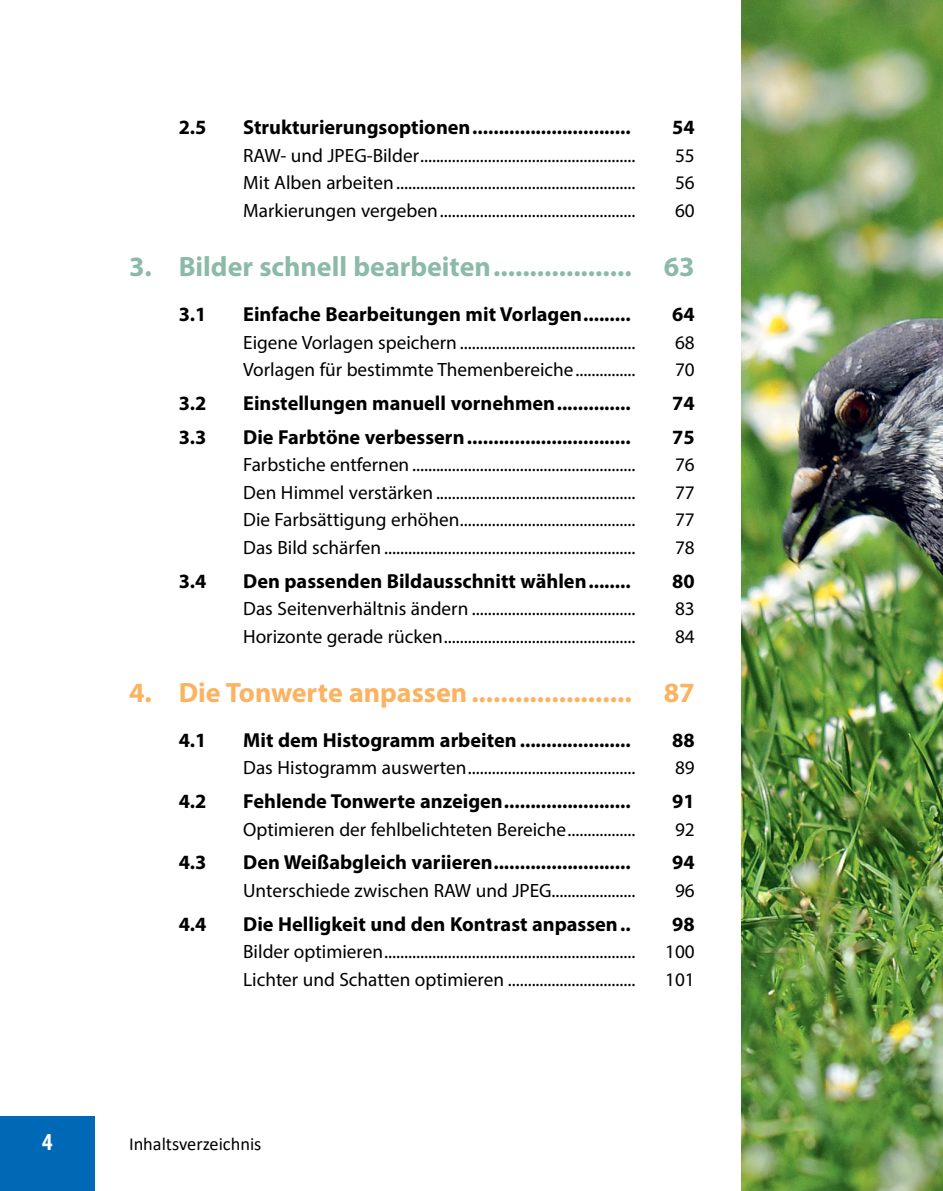
<style>
.page{position:relative;width:943px;height:1191px;background:#fff}
.page>*{position:absolute;margin:0;border:0;box-sizing:border-box;transform-origin:0 0}
.t1{font:700 28px "Myriad Pro";color:#8cbaa9}
.t2{font:700 28px "Myriad Pro";color:#fbb361}
.t3{font:700 condensed 24.5px "Myriad Pro";color:#fff}
.t4{font:700 20.3px "Myriad Pro";color:#000}
.t5{font:19.25px "Myriad Pro";color:#000}
.t6{font:18.38px "Calibri";color:#000}
</style>
<div class="page">
<div style="left:0;top:1116px;width:94px;height:75px;background:#0069b5"></div>
<img style="left:742px;top:0;width:201px;height:1191px">
<p class="t4" style="left:179px;top:114px;width:29px">2.5</p>
<p class="t4" style="left:243px;top:114px;width:389px">Strukturierungsoptionen..............................</p>
<p class="t4" style="left:672px;top:114px;width:24px">54</p>
<p class="t5" style="left:243px;top:143px;width:393px">RAW- und JPEG-Bilder......................................................</p>
<p class="t5" style="left:675px;top:143px;width:21px">55</p>
<p class="t5" style="left:243px;top:171px;width:393px">Mit Alben arbeiten............................................................</p>
<p class="t5" style="left:675px;top:171px;width:21px">56</p>
<p class="t5" style="left:243px;top:199px;width:393px">Markierungen vergeben.................................................</p>
<p class="t5" style="left:675px;top:199px;width:21px">60</p>
<h1 class="t1" style="left:129px;top:248px;width:567px">3. Bilder schnell bearbeiten................... 63</h1>
<p class="t4" style="left:179px;top:301px;width:29px">3.1</p>
<p class="t4" style="left:243px;top:301px;width:389px">Einfache Bearbeitungen mit Vorlagen.........</p>
<p class="t4" style="left:672px;top:301px;width:24px">64</p>
<p class="t5" style="left:243px;top:330px;width:393px">Eigene Vorlagen speichern ............................................</p>
<p class="t5" style="left:675px;top:330px;width:21px">68</p>
<p class="t5" style="left:243px;top:358px;width:393px">Vorlagen für bestimmte Themenbereiche...............</p>
<p class="t5" style="left:675px;top:358px;width:21px">70</p>
<p class="t4" style="left:179px;top:390px;width:29px">3.2</p>
<p class="t4" style="left:243px;top:390px;width:389px">Einstellungen manuell vornehmen..............</p>
<p class="t4" style="left:672px;top:390px;width:24px">74</p>
<p class="t4" style="left:179px;top:423px;width:29px">3.3</p>
<p class="t4" style="left:243px;top:423px;width:389px">Die Farbtöne verbessern...............................</p>
<p class="t4" style="left:672px;top:423px;width:24px">75</p>
<p class="t5" style="left:243px;top:453px;width:393px">Farbstiche entfernen ........................................................</p>
<p class="t5" style="left:675px;top:453px;width:21px">76</p>
<p class="t5" style="left:243px;top:480px;width:393px">Den Himmel verstärken ..................................................</p>
<p class="t5" style="left:675px;top:480px;width:21px">77</p>
<p class="t5" style="left:243px;top:508px;width:393px">Die Farbsättigung erhöhen............................................</p>
<p class="t5" style="left:675px;top:508px;width:21px">77</p>
<p class="t5" style="left:243px;top:535px;width:393px">Das Bild schärfen ...............................................................</p>
<p class="t5" style="left:675px;top:535px;width:21px">78</p>
<p class="t4" style="left:179px;top:567px;width:29px">3.4</p>
<p class="t4" style="left:243px;top:567px;width:389px">Den passenden Bildausschnitt wählen........</p>
<p class="t4" style="left:672px;top:567px;width:24px">80</p>
<p class="t5" style="left:243px;top:596px;width:393px">Das Seitenverhältnis ändern .........................................</p>
<p class="t5" style="left:675px;top:596px;width:21px">83</p>
<p class="t5" style="left:243px;top:624px;width:393px">Horizonte gerade rücken................................................</p>
<p class="t5" style="left:675px;top:624px;width:21px">84</p>
<h1 class="t2" style="left:129px;top:674px;width:567px">4. Die Tonwerte anpassen...................... 87</h1>
<p class="t4" style="left:179px;top:726px;width:29px">4.1</p>
<p class="t4" style="left:243px;top:726px;width:389px">Mit dem Histogramm arbeiten .....................</p>
<p class="t4" style="left:672px;top:726px;width:24px">88</p>
<p class="t5" style="left:243px;top:756px;width:393px">Das Histogramm auswerten..........................................</p>
<p class="t5" style="left:675px;top:756px;width:21px">89</p>
<p class="t4" style="left:179px;top:788px;width:29px">4.2</p>
<p class="t4" style="left:243px;top:788px;width:389px">Fehlende Tonwerte anzeigen........................</p>
<p class="t4" style="left:672px;top:788px;width:24px">91</p>
<p class="t5" style="left:243px;top:817px;width:393px">Optimieren der fehlbelichteten Bereiche.................</p>
<p class="t5" style="left:675px;top:817px;width:21px">92</p>
<p class="t4" style="left:179px;top:849px;width:29px">4.3</p>
<p class="t4" style="left:243px;top:849px;width:389px">Den Weißabgleich variieren..........................</p>
<p class="t4" style="left:672px;top:849px;width:24px">94</p>
<p class="t5" style="left:243px;top:878px;width:393px">Unterschiede zwischen RAW und JPEG.....................</p>
<p class="t5" style="left:675px;top:878px;width:21px">96</p>
<p class="t4" style="left:179px;top:910px;width:29px">4.4</p>
<p class="t4" style="left:243px;top:910px;width:389px">Die Helligkeit und den Kontrast anpassen..</p>
<p class="t4" style="left:672px;top:910px;width:24px">98</p>
<p class="t5" style="left:243px;top:939px;width:393px">Bilder optimieren...............................................................</p>
<p class="t5" style="left:665px;top:939px;width:31px">100</p>
<p class="t5" style="left:243px;top:967px;width:393px">Lichter und Schatten optimieren ................................</p>
<p class="t5" style="left:665px;top:967px;width:31px">101</p>
<p class="t3" style="left:42px;top:1126px;width:12px">4</p>
<p class="t6" style="left:129px;top:1130px;width:134px">Inhaltsverzeichnis</p>
</div>
